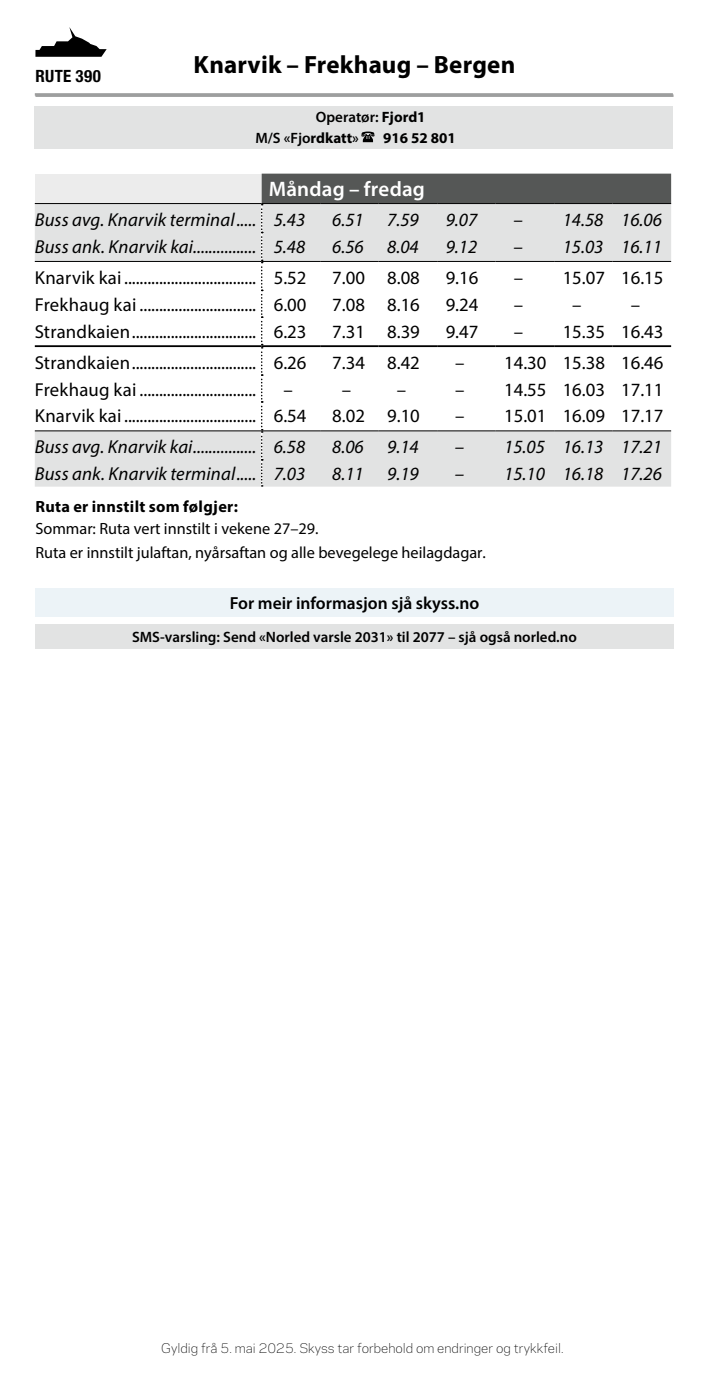
<style>
.page{position:relative;width:709px;height:1382px;background:#fff}
.page>*{position:absolute;margin:0;border:0;box-sizing:border-box;transform-origin:0 0}
.Tittel_rute{font:700 25px "Myriad Pro";letter-spacing:.005em;color:#000}
.tabellheading_negativ{font:600 21px "Myriad Pro";letter-spacing:.01em;color:#fff}
.Steder_6_5{font:18.75px "Myriad Pro";letter-spacing:.01em;color:#000}
.Stoppetider_6_5{font:18.75px "Myriad Pro";color:#000}
.Steder_6_5-2{font:italic 18.75px "Myriad Pro";letter-spacing:.01em;color:#000}
.Stoppetider_6_5-2{font:italic 18.75px "Myriad Pro";color:#000}
.t1{font:600 17.5px "Myriad Pro";color:#000}
.t2{font:700 condensed 17px "Helvetica Neue LT Std";letter-spacing:.03em;color:#000}
.noter{font:16.25px/23px "Myriad Pro";color:#000}
.Båt_og_telefon{font:600 15px/21.2px "Myriad Pro";color:#000}
.t3{font:700 15px "Myriad Pro";color:#000}
.t4{font:300 12.5px "Galaxie Polaris";color:#000}
.s1{font-weight:700}
</style>
<div class="page">
<hr style="left:35px;top:94px;width:638px;height:3px;background:#9d9e9e">
<svg style="left:35px;top:27px;width:72px;height:30px"></svg>
<div style="left:35px;top:106px;width:638px;height:43px;background:#e2e3e3"></div>
<svg style="left:361px;top:132px;width:13px;height:10px"></svg>
<div style="left:35px;top:624px;width:638px;height:24px;background:#e2e3e3"></div>
<div style="left:35px;top:174px;width:227px;height:30px;background:#ececec"></div>
<svg style="left:35px;top:204px;width:226px;height:283px"></svg>
<svg style="left:261px;top:174px;width:410px;height:313px"></svg>
<hr style="left:35px;top:203px;width:227px;height:1px;background:#000">
<hr style="left:554px;top:203px;width:58px;height:1px;background:#000">
<hr style="left:612px;top:203px;width:59px;height:1px;background:#000">
<hr style="left:262px;top:203px;width:58px;height:1px;background:#000">
<hr style="left:320px;top:203px;width:59px;height:1px;background:#000">
<hr style="left:379px;top:203px;width:58px;height:1px;background:#000">
<hr style="left:437px;top:203px;width:58px;height:1px;background:#000">
<hr style="left:495px;top:203px;width:59px;height:1px;background:#000">
<hr style="left:35px;top:345px;width:227px;height:2px;background:#000">
<hr style="left:262px;top:345px;width:58px;height:2px;background:#000">
<hr style="left:320px;top:345px;width:59px;height:2px;background:#000">
<hr style="left:379px;top:345px;width:58px;height:2px;background:#000">
<hr style="left:437px;top:345px;width:58px;height:2px;background:#000">
<hr style="left:495px;top:345px;width:59px;height:2px;background:#000">
<hr style="left:554px;top:345px;width:58px;height:2px;background:#000">
<hr style="left:612px;top:345px;width:59px;height:2px;background:#000">
<hr style="left:35px;top:261px;width:227px;height:1px;background:#000">
<hr style="left:262px;top:261px;width:58px;height:1px;background:#000">
<hr style="left:320px;top:261px;width:59px;height:1px;background:#000">
<hr style="left:379px;top:261px;width:58px;height:1px;background:#000">
<hr style="left:437px;top:261px;width:58px;height:1px;background:#000">
<hr style="left:495px;top:261px;width:59px;height:1px;background:#000">
<hr style="left:554px;top:261px;width:58px;height:1px;background:#000">
<hr style="left:612px;top:261px;width:59px;height:1px;background:#000">
<hr style="left:35px;top:430px;width:227px;height:1px;background:#000">
<hr style="left:262px;top:430px;width:58px;height:1px;background:#000">
<hr style="left:320px;top:430px;width:59px;height:1px;background:#000">
<hr style="left:379px;top:430px;width:58px;height:1px;background:#000">
<hr style="left:437px;top:430px;width:58px;height:1px;background:#000">
<hr style="left:495px;top:430px;width:59px;height:1px;background:#000">
<hr style="left:554px;top:430px;width:58px;height:1px;background:#000">
<hr style="left:612px;top:430px;width:59px;height:1px;background:#000">
<hr style="left:35px;top:93px;width:638px;height:3px;background:#9d9e9e">
<div style="left:35px;top:588px;width:638px;height:29px;background:#ecf3f7"></div>
<p class="t2" style="left:35px;top:65px;width:67px">RUTE 390</p>
<p class="Tittel_rute" style="left:194px;top:48px;width:323px">Knarvik – Frekhaug – Bergen</p>
<p class="Båt_og_telefon" style="left:255px;top:107px;width:172px;text-indent:61px">Operatør: <span class="s1">Fjord1<br></span>M/S «Fjo<span class="s1">rdkatt</span>»</p>
<p class="t3" style="left:383px;top:128px;width:74px">916 52 801</p>
<p class="tabellheading_negativ" style="left:269px;top:176px;width:158px">Måndag – fredag</p>
<p class="Steder_6_5-2" style="left:35px;top:208px;width:223px">Buss avg. Knarvik terminal.....</p>
<p class="Stoppetider_6_5-2" style="left:274px;top:208px;width:33px">5.43</p>
<p class="Stoppetider_6_5-2" style="left:332px;top:208px;width:33px">6.51</p>
<p class="Stoppetider_6_5-2" style="left:387px;top:208px;width:33px">7.59</p>
<p class="Stoppetider_6_5-2" style="left:445px;top:208px;width:33px">9.07</p>
<p class="Stoppetider_6_5-2" style="left:513px;top:208px;width:11px">–</p>
<p class="Stoppetider_6_5-2" style="left:562px;top:208px;width:42px">14.58</p>
<p class="Stoppetider_6_5-2" style="left:621px;top:208px;width:42px">16.06</p>
<p class="Steder_6_5-2" style="left:35px;top:235px;width:223px">Buss ank. Knarvik kai................</p>
<p class="Stoppetider_6_5-2" style="left:274px;top:235px;width:33px">5.48</p>
<p class="Stoppetider_6_5-2" style="left:332px;top:235px;width:33px">6.56</p>
<p class="Stoppetider_6_5-2" style="left:387px;top:235px;width:33px">8.04</p>
<p class="Stoppetider_6_5-2" style="left:445px;top:235px;width:33px">9.12</p>
<p class="Stoppetider_6_5-2" style="left:513px;top:235px;width:11px">–</p>
<p class="Stoppetider_6_5-2" style="left:562px;top:235px;width:42px">15.03</p>
<p class="Stoppetider_6_5-2" style="left:621px;top:235px;width:42px">16.11</p>
<p class="Steder_6_5" style="left:35px;top:266px;width:223px">Knarvik kai ..................................</p>
<p class="Stoppetider_6_5" style="left:274px;top:266px;width:34px">5.52</p>
<p class="Stoppetider_6_5" style="left:332px;top:266px;width:34px">7.00</p>
<p class="Stoppetider_6_5" style="left:387px;top:266px;width:34px">8.08</p>
<p class="Stoppetider_6_5" style="left:445px;top:266px;width:34px">9.16</p>
<p class="Stoppetider_6_5" style="left:514px;top:266px;width:11px">–</p>
<p class="Stoppetider_6_5" style="left:562px;top:266px;width:44px">15.07</p>
<p class="Stoppetider_6_5" style="left:621px;top:266px;width:44px">16.15</p>
<p class="Steder_6_5" style="left:35px;top:293px;width:223px">Frekhaug kai ..............................</p>
<p class="Stoppetider_6_5" style="left:274px;top:293px;width:34px">6.00</p>
<p class="Stoppetider_6_5" style="left:332px;top:293px;width:34px">7.08</p>
<p class="Stoppetider_6_5" style="left:387px;top:293px;width:34px">8.16</p>
<p class="Stoppetider_6_5" style="left:445px;top:293px;width:34px">9.24</p>
<p class="Stoppetider_6_5" style="left:514px;top:293px;width:11px">–</p>
<p class="Stoppetider_6_5" style="left:572px;top:293px;width:11px">–</p>
<p class="Stoppetider_6_5" style="left:630px;top:293px;width:11px">–</p>
<p class="Steder_6_5" style="left:35px;top:320px;width:223px">Strandkaien................................</p>
<p class="Stoppetider_6_5" style="left:274px;top:320px;width:34px">6.23</p>
<p class="Stoppetider_6_5" style="left:332px;top:320px;width:34px">7.31</p>
<p class="Stoppetider_6_5" style="left:387px;top:320px;width:34px">8.39</p>
<p class="Stoppetider_6_5" style="left:445px;top:320px;width:34px">9.47</p>
<p class="Stoppetider_6_5" style="left:514px;top:320px;width:11px">–</p>
<p class="Stoppetider_6_5" style="left:562px;top:320px;width:44px">15.35</p>
<p class="Stoppetider_6_5" style="left:621px;top:320px;width:44px">16.43</p>
<p class="Steder_6_5" style="left:35px;top:351px;width:223px">Strandkaien................................</p>
<p class="Stoppetider_6_5" style="left:274px;top:351px;width:34px">6.26</p>
<p class="Stoppetider_6_5" style="left:332px;top:351px;width:34px">7.34</p>
<p class="Stoppetider_6_5" style="left:387px;top:351px;width:34px">8.42</p>
<p class="Stoppetider_6_5" style="left:455px;top:351px;width:11px">–</p>
<p class="Stoppetider_6_5" style="left:504px;top:351px;width:44px">14.30</p>
<p class="Stoppetider_6_5" style="left:562px;top:351px;width:44px">15.38</p>
<p class="Stoppetider_6_5" style="left:621px;top:351px;width:44px">16.46</p>
<p class="Steder_6_5" style="left:35px;top:378px;width:223px">Frekhaug kai ..............................</p>
<p class="Stoppetider_6_5" style="left:283px;top:378px;width:11px">–</p>
<p class="Stoppetider_6_5" style="left:342px;top:378px;width:11px">–</p>
<p class="Stoppetider_6_5" style="left:397px;top:378px;width:11px">–</p>
<p class="Stoppetider_6_5" style="left:455px;top:378px;width:11px">–</p>
<p class="Stoppetider_6_5" style="left:504px;top:378px;width:44px">14.55</p>
<p class="Stoppetider_6_5" style="left:562px;top:378px;width:44px">16.03</p>
<p class="Stoppetider_6_5" style="left:621px;top:378px;width:44px">17.11</p>
<p class="Steder_6_5" style="left:35px;top:404px;width:223px">Knarvik kai ..................................</p>
<p class="Stoppetider_6_5" style="left:274px;top:404px;width:34px">6.54</p>
<p class="Stoppetider_6_5" style="left:332px;top:404px;width:34px">8.02</p>
<p class="Stoppetider_6_5" style="left:387px;top:404px;width:34px">9.10</p>
<p class="Stoppetider_6_5" style="left:455px;top:404px;width:11px">–</p>
<p class="Stoppetider_6_5" style="left:504px;top:404px;width:44px">15.01</p>
<p class="Stoppetider_6_5" style="left:562px;top:404px;width:44px">16.09</p>
<p class="Stoppetider_6_5" style="left:621px;top:404px;width:44px">17.17</p>
<p class="Steder_6_5-2" style="left:35px;top:436px;width:223px">Buss avg. Knarvik kai................</p>
<p class="Stoppetider_6_5-2" style="left:274px;top:436px;width:33px">6.58</p>
<p class="Stoppetider_6_5-2" style="left:332px;top:436px;width:33px">8.06</p>
<p class="Stoppetider_6_5-2" style="left:387px;top:436px;width:33px">9.14</p>
<p class="Stoppetider_6_5-2" style="left:455px;top:436px;width:11px">–</p>
<p class="Stoppetider_6_5-2" style="left:504px;top:436px;width:42px">15.05</p>
<p class="Stoppetider_6_5-2" style="left:562px;top:436px;width:42px">16.13</p>
<p class="Stoppetider_6_5-2" style="left:621px;top:436px;width:42px">17.21</p>
<p class="Steder_6_5-2" style="left:35px;top:462px;width:223px">Buss ank. Knarvik terminal.....</p>
<p class="Stoppetider_6_5-2" style="left:274px;top:462px;width:33px">7.03</p>
<p class="Stoppetider_6_5-2" style="left:332px;top:462px;width:33px">8.11</p>
<p class="Stoppetider_6_5-2" style="left:387px;top:462px;width:33px">9.19</p>
<p class="Stoppetider_6_5-2" style="left:455px;top:462px;width:11px">–</p>
<p class="Stoppetider_6_5-2" style="left:504px;top:462px;width:42px">15.10</p>
<p class="Stoppetider_6_5-2" style="left:562px;top:462px;width:42px">16.18</p>
<p class="Stoppetider_6_5-2" style="left:621px;top:462px;width:42px">17.26</p>
<p class="noter" style="left:35px;top:495px;width:452px"><span class="s1">Ruta er innstilt som følgjer:<br></span>Sommar: Ruta vert innstilt i vekene 27–29.<br>Ruta er innstilt julaftan, nyårsaftan og alle bevegelege heilagdagar.</p>
<p class="t1" style="left:230px;top:592px;width:251px">For meir informasjon sjå skyss.no</p>
<p class="Båt_og_telefon" style="left:132px;top:626px;width:446px">SMS-varsling: Send «Norled varsle 2031» til 2077 – sjå også norled.no</p>
<p class="t4" style="left:161px;top:1339px;width:404px">Gyldig frå 5. mai 2025. Skyss tar forbehold om endringer og trykkfeil.</p>
</div>
